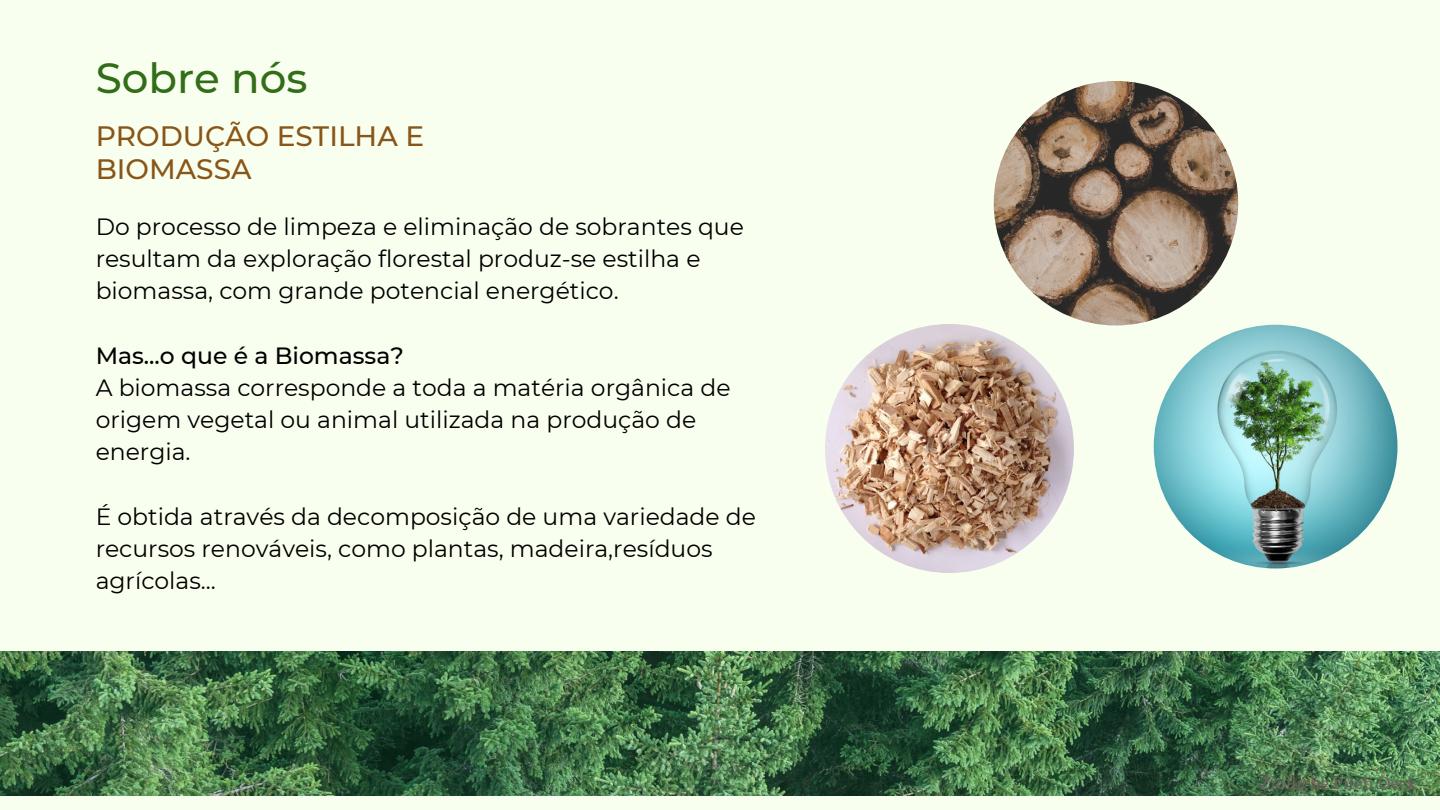
<style>
.page{position:relative;width:1440px;height:810px;background:#f8ffef}
.page>*{position:absolute;margin:0;border:0;box-sizing:border-box;transform-origin:0 0}
.t1{font:500 42px "Montserrat";color:#326d18}
.t2{font:500 28px/33.3px "Montserrat";color:#895518}
.t3{font:23.5px/32.2px "Montserrat";color:#000}
.t4{font:500 23.5px "Montserrat";color:#000}
.t5{font:18px "Vollkorn";color:#755b60}
</style>
<div class="page">
<img style="left:0;top:652px;width:1440px;height:143px">
<img style="left:825px;top:324px;width:249px;height:249px;border-radius:50%">
<img style="left:994px;top:81px;width:244px;height:244px;border-radius:50%">
<img style="left:1154px;top:325px;width:243px;height:244px;border-radius:50%">
<h1 class="t1" style="left:96px;top:52px;width:213px">Sobre nós</h1>
<p class="t2" style="left:96px;top:119px;width:330px">PRODUÇÃO ESTILHA E<br>BIOMASSA</p>
<p class="t3" style="left:96px;top:210px;width:650px">Do processo de limpeza e eliminação de sobrantes que resultam da exploração florestal produz-se estilha e biomassa, com grande potencial energético.</p>
<p class="t4" style="left:96px;top:341px;width:310px">Mas...o que é a Biomassa?</p>
<p class="t3" style="left:96px;top:371px;width:636px">A biomassa corresponde a toda a matéria orgânica de origem vegetal ou animal utilizada na produção de energia.</p>
<p class="t3" style="left:96px;top:500px;width:662px">É obtida através da decomposição de uma variedade de recursos renováveis, como plantas, madeira,resíduos agrícolas...</p>
<p class="t5" style="left:1259px;top:771px;width:159px">Ziolliche Pitch Deck</p>
</div>
